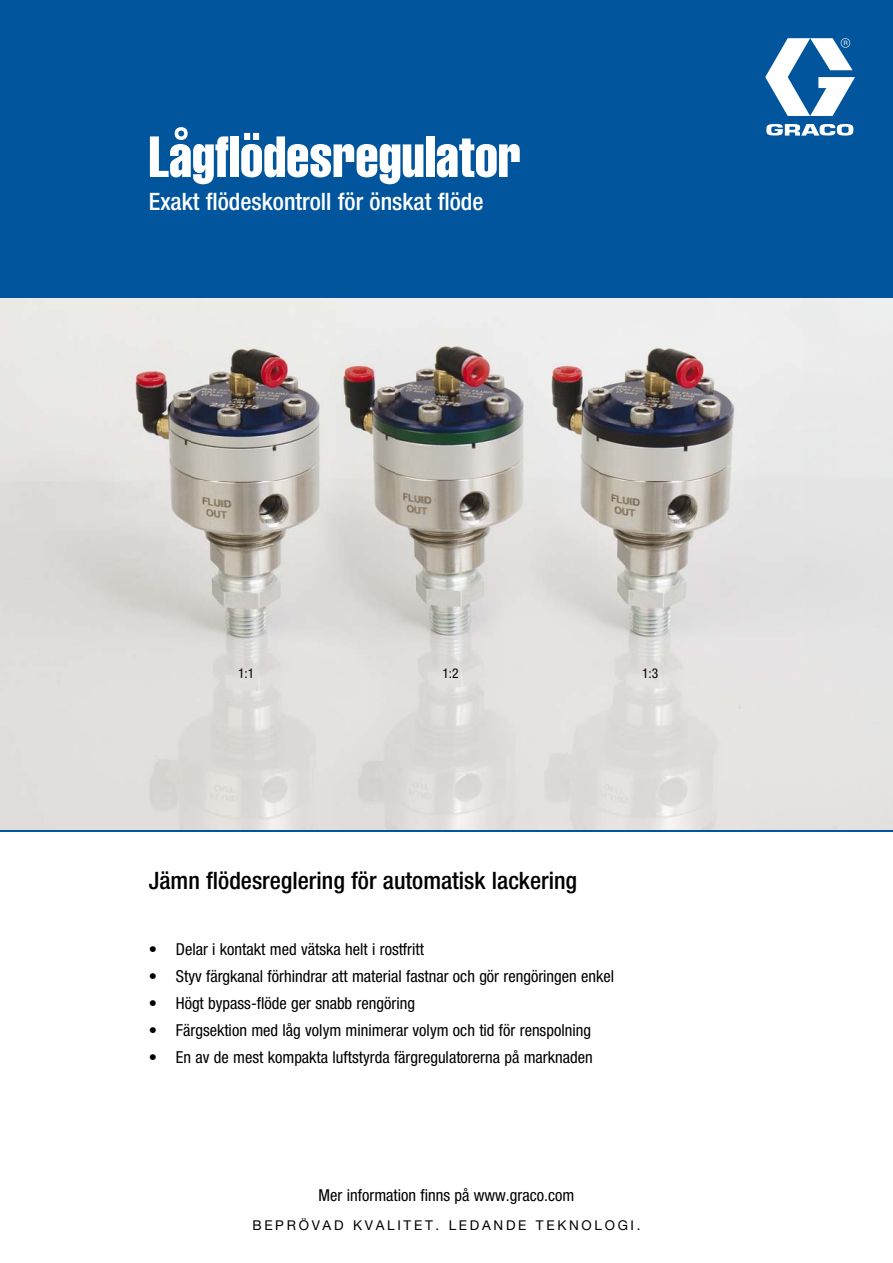
<style>
.page{position:relative;width:893px;height:1263px;background:#fff}
.page>*{position:absolute;margin:0;border:0;box-sizing:border-box;transform-origin:0 0}
.t1{font:57px "Helvetica LT Std Comp";color:#fff;scale:.95 1}
.t2{font:500 condensed 24px "Helvetica Neue LT Std";color:#000}
.t3{font:500 condensed 24px "Helvetica Neue LT Std";color:#fff}
.t4{font:condensed 16.5px "Helvetica Neue LT Std";color:#000}
.t5{font:13.5px "Helvetica Neue LT Std";letter-spacing:.2em;color:#000}
.t6{font:condensed 13.5px "Helvetica Neue LT Std";color:#000}
</style>
<div class="page">
<img style="left:0;top:298px;width:893px;height:532px">
<div style="left:0;top:0;width:893px;height:298px;background:#00559c"></div>
<svg style="left:765px;top:38px;width:90px;height:98px"></svg>
<hr style="left:0;top:830px;width:893px;height:1px;background:#00559c">
<h1 class="t1" style="left:149px;top:136px;width:393px">Lågflödesregulator</h1>
<h2 class="t3" style="left:149px;top:193px;width:336px">Exakt flödeskontroll för önskat flöde</h2>
<p class="t6" style="left:238px;top:669px;width:18px">1:1</p>
<p class="t6" style="left:442px;top:669px;width:18px">1:2</p>
<p class="t6" style="left:642px;top:669px;width:18px">1:3</p>
<h2 class="t2" style="left:149px;top:872px;width:430px">Jämn flödesreglering för automatisk lackering</h2>
<p class="t4" style="left:149px;top:943px;width:277px">• Delar i kontakt med vätska helt i rostfritt</p>
<p class="t4" style="left:149px;top:970px;width:467px">• Styv färgkanal förhindrar att material fastnar och gör rengöringen enkel</p>
<p class="t4" style="left:149px;top:997px;width:268px">• Högt bypass-flöde ger snabb rengöring</p>
<p class="t4" style="left:149px;top:1024px;width:444px">• Färgsektion med låg volym minimerar volym och tid för renspolning</p>
<p class="t4" style="left:149px;top:1051px;width:445px">• En av de mest kompakta luftstyrda färgregulatorerna på marknaden</p>
<p class="t4" style="left:319px;top:1190px;width:257px">Mer information finns på www.graco.com</p>
<p class="t5" style="left:252px;top:1220px;width:390px">BEPRÖVAD KVALITET. LEDANDE TEKNOLOGI.</p>
</div>
